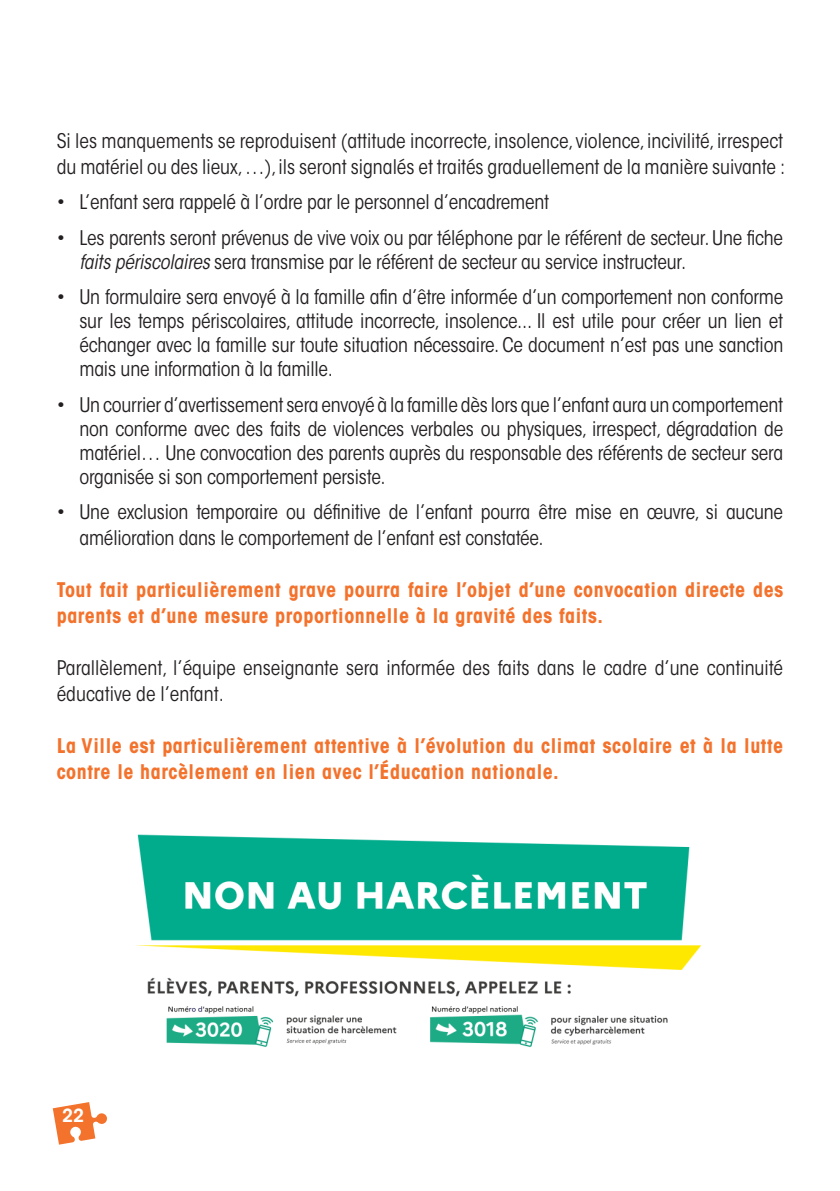
<style>
.page{position:relative;width:840px;height:1191px;background:#fff}
.page>*{position:absolute;margin:0;border:0;box-sizing:border-box;transform-origin:0 0}
.t1{font:condensed 20px/24px "ITC Avant Garde Std";letter-spacing:-.01em;color:#231f20}
.t2{font:700 condensed 20px/26px "ITC Avant Garde Std";letter-spacing:.03em;color:#f3722c}
.t3{font:600 18px "ITC Avant Garde Std";color:#fff}
.s1{font-style:italic}
</style>
<div class="page">
<svg style="left:53px;top:1102px;width:54px;height:42px"></svg>
<img style="left:136px;top:834px;width:566px;height:214px">
<p class="t1" style="left:57px;top:128px;width:729px;line-height:26px">Si les manquements se reproduisent (attitude incorrecte, insolence, violence, incivilité, irrespect du matériel ou des lieux, …), ils seront signalés et traités graduellement de la manière suivante :</p>
<p class="t1" style="left:57px;top:190px;width:493px">• L’enfant sera rappelé à l’ordre par le personnel d’encadrement</p>
<p class="t1" style="left:79px;top:226px;width:704px;text-indent:-23px">• Les parents seront prévenus de vive voix ou par téléphone par le référent de secteur. Une fiche <span class="s1">faitspériscolaires</span>sera transmise par le référent de secteur au service instructeur.</p>
<p class="t1" style="left:79px;top:285px;width:705px;text-align:justify;text-indent:-23px">• Un formulaire sera envoyé à la famille afin d’être informée d’un comportement non conforme sur les temps périscolaires, attitude incorrecte, insolence... Il est utile pour créer un lien et échanger avec la famille sur toute situation nécessaire. Ce document n’est pas une sanction mais une information à la famille.</p>
<p class="t1" style="left:79px;top:392px;width:705px;text-align:justify;text-indent:-23px">• Un courrier d’avertissement sera envoyé à la famille dès lors que l’enfant aura un comportement non conforme avec des faits de violences verbales ou physiques, irrespect, dégradation de matériel… Une convocation des parents auprès du responsable des référents de secteur sera organisée si son comportement persiste.</p>
<p class="t1" style="left:79px;top:499px;width:704px;line-height:26px;text-indent:-23px">• Une exclusion temporaire ou définitive de l’enfant pourra être mise en œuvre, si aucune amélioration dans le comportement de l’enfant est constatée.</p>
<p class="t2" style="left:57px;top:576px;width:727px">Tout fait particulièrement grave pourra faire l’objet d’une convocation directe des parents et d’une mesure proportionnelle à la gravité des faits.</p>
<p class="t1" style="left:57px;top:655px;width:727px;line-height:26px">Parallèlement, l’équipe enseignante sera informée des faits dans le cadre d’une continuité éducative de l’enfant.</p>
<p class="t2" style="left:57px;top:732px;width:727px">La Ville est particulièrement attentive à l’évolution du climat scolaire et à la lutte contre le harcèlement en lien avec l’Éducation nationale.</p>
<p class="t3" style="left:62px;top:1104px;width:23px">22</p>
</div>
